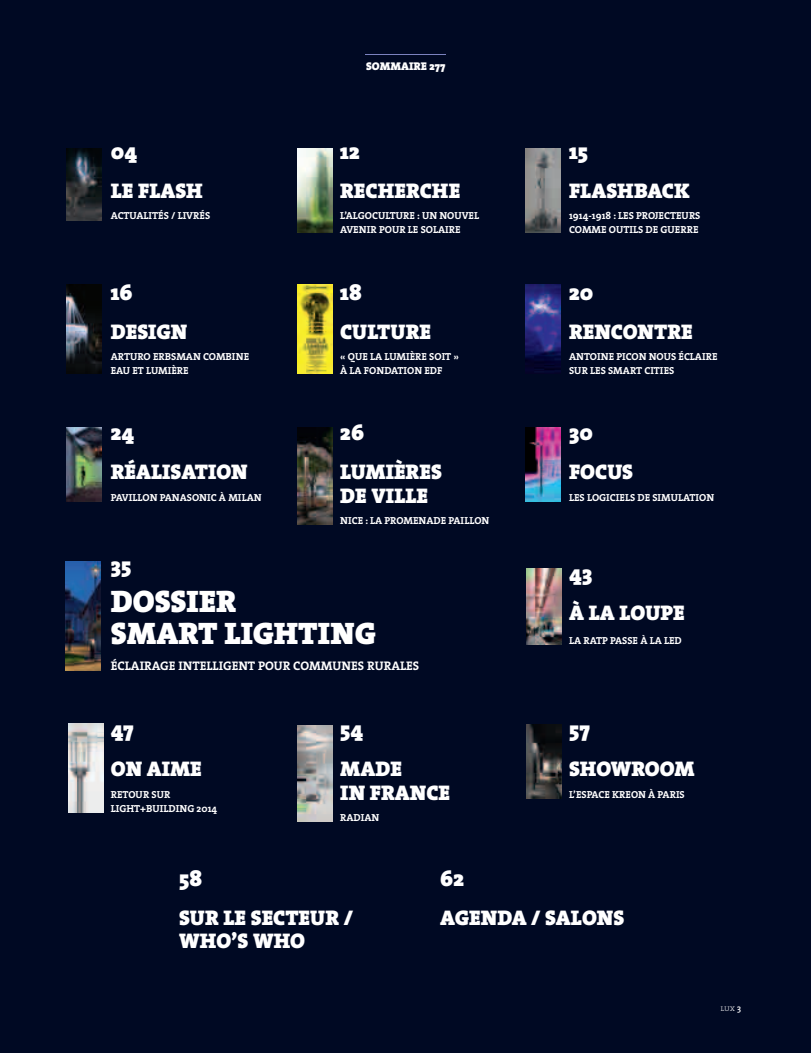
<style>
.page{position:relative;width:811px;height:1053px;background:#fff}
.page>*{position:absolute;margin:0;border:0;box-sizing:border-box;transform-origin:0 0}
.t1{font:900 31.25px/31.2px "The Serif";color:#fff}
.t2{font:900 22.5px "The Serif";color:#fff}
.t3{font:900 21.25px/23.5px "The Serif";color:#fff}
.t4{font:700 12.5px "The Serif";color:#fff}
.t5{font:900 11.25px "The Serif";color:#fff}
.t6{font:700 10.25px/13.6px "The Serif";color:#fff}
.t7{font:8.75px "The Serif Extra Light Caps";color:#fff}
.s1{font-family:"The Serif";font-weight:600}
</style>
<div class="page">
<div style="left:0;top:0;width:810px;height:1052px;background:#000923"></div>
<img style="left:526px;top:568px;width:35px;height:76px">
<img style="left:68px;top:723px;width:35px;height:89px">
<img style="left:298px;top:725px;width:34px;height:96px">
<img style="left:67px;top:148px;width:35px;height:72px">
<img style="left:526px;top:148px;width:34px;height:85px">
<img style="left:297px;top:148px;width:35px;height:85px">
<img style="left:67px;top:428px;width:35px;height:73px">
<img style="left:526px;top:428px;width:34px;height:73px">
<img style="left:298px;top:428px;width:34px;height:96px">
<img style="left:66px;top:561px;width:35px;height:109px">
<img style="left:526px;top:724px;width:35px;height:74px">
<hr style="left:365px;top:55px;width:80px;height:1px;background:#7b82bf">
<img style="left:526px;top:285px;width:34px;height:88px">
<img style="left:67px;top:285px;width:35px;height:88px">
<img style="left:297px;top:285px;width:35px;height:88px">
<h2 class="t2" style="left:111px;top:132px;width:28px">04</h2>
<h3 class="t3" style="left:111px;top:178px;width:93px">LE FLASH</h3>
<p class="t6" style="left:111px;top:209px;width:101px">ACTUALITÉS / LIVRÉS</p>
<h2 class="t2" style="left:111px;top:273px;width:23px">16</h2>
<h3 class="t3" style="left:111px;top:319px;width:78px">DESIGN</h3>
<p class="t6" style="left:111px;top:349px;width:140px">ARTURO ERBSMAN COMBINE<br>EAU ET LUMIÈRE</p>
<h2 class="t2" style="left:111px;top:413px;width:25px">24</h2>
<h3 class="t3" style="left:111px;top:460px;width:138px">RÉALISATION</h3>
<p class="t6" style="left:111px;top:490px;width:152px">PAVILLON PANASONIC À MILAN</p>
<p class="t5" style="left:366px;top:57px;width:81px">SOMMAIRE 277</p>
<h2 class="t2" style="left:340px;top:132px;width:21px">12</h2>
<h3 class="t3" style="left:340px;top:178px;width:122px">RECHERCHE</h3>
<p class="t6" style="left:340px;top:209px;width:140px">L’ALGOCULTURE : UN NOUVEL<br>AVENIR POUR LE SOLAIRE</p>
<h2 class="t2" style="left:340px;top:273px;width:23px">18</h2>
<h3 class="t3" style="left:340px;top:319px;width:92px">CULTURE</h3>
<p class="t6" style="left:340px;top:349px;width:120px">« QUE LA LUMIÈRE SOIT »<br>À LA FONDATION EDF</p>
<h2 class="t2" style="left:340px;top:413px;width:25px">26</h2>
<h3 class="t3" style="left:340px;top:460px;width:103px">LUMIÈRES<br>DE VILLE</h3>
<p class="t6" style="left:340px;top:513px;width:151px">NICE : LA PROMENADE PAILLON</p>
<h2 class="t2" style="left:111px;top:546px;width:22px">35</h2>
<h1 class="t1" style="left:111px;top:585px;width:266px">DOSSIER<br>SMART LIGHTING</h1>
<p class="t4" style="left:111px;top:655px;width:310px">ÉCLAIRAGE INTELLIGENT POUR COMMUNES RURALES</p>
<h2 class="t2" style="left:111px;top:710px;width:25px">47</h2>
<h3 class="t3" style="left:111px;top:757px;width:93px">ON AIME</h3>
<p class="t6" style="left:111px;top:787px;width:108px">RETOUR SUR<br>LIGHT+BUILDING 2014</p>
<h2 class="t2" style="left:340px;top:710px;width:25px">54</h2>
<h3 class="t3" style="left:340px;top:757px;width:111px">MADE<br>IN FRANCE</h3>
<p class="t6" style="left:340px;top:810px;width:41px">RADIAN</p>
<h2 class="t2" style="left:569px;top:132px;width:21px">15</h2>
<h3 class="t3" style="left:569px;top:178px;width:122px">FLASHBACK</h3>
<p class="t6" style="left:569px;top:209px;width:133px">1914-1918 : LES PROJECTEURS<br>COMME OUTILS DE GUERRE</p>
<h2 class="t2" style="left:569px;top:273px;width:26px">20</h2>
<h3 class="t3" style="left:569px;top:319px;width:125px">RENCONTRE</h3>
<p class="t6" style="left:569px;top:349px;width:150px">ANTOINE PICON NOUS ÉCLAIRE<br>SUR LES SMART CITIES</p>
<h2 class="t2" style="left:569px;top:413px;width:25px">30</h2>
<h3 class="t3" style="left:569px;top:460px;width:65px">FOCUS</h3>
<p class="t6" style="left:569px;top:490px;width:147px">LES LOGICIELS DE SIMULATION</p>
<h2 class="t2" style="left:569px;top:554px;width:25px">43</h2>
<h3 class="t3" style="left:569px;top:600px;width:117px">À LA LOUPE</h3>
<p class="t6" style="left:569px;top:633px;width:114px">LA RATP PASSE À LA LED</p>
<h2 class="t2" style="left:569px;top:710px;width:22px">57</h2>
<h3 class="t3" style="left:569px;top:757px;width:127px">SHOWROOM</h3>
<p class="t6" style="left:569px;top:787px;width:117px">L’ESPACE KREON À PARIS</p>
<h2 class="t2" style="left:179px;top:859px;width:25px">58</h2>
<h3 class="t3" style="left:179px;top:905px;width:175px">SUR LE SECTEUR /<br>WHO’S WHO</h3>
<h2 class="t2" style="left:440px;top:859px;width:25px">62</h2>
<h3 class="t3" style="left:440px;top:905px;width:185px">AGENDA / SALONS</h3>
<p class="t7" style="left:720px;top:1000px;width:22px">lux <span class="s1">3</span></p>
</div>
